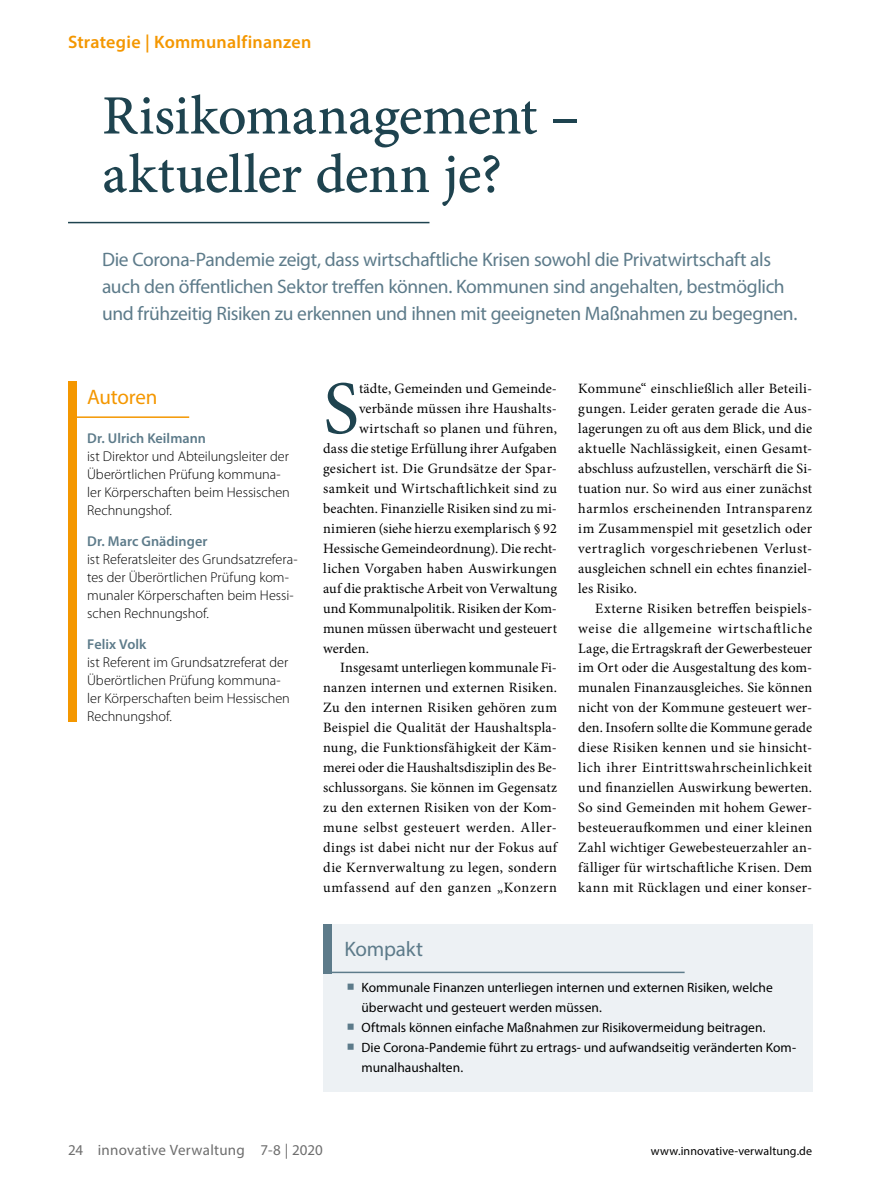
<style>
.page{position:relative;width:893px;height:1187px;background:#fff}
.page>*{position:absolute;margin:0;border:0;box-sizing:border-box;transform-origin:0 0}
.Para_x_Initial{font:75.6px "Minion Pro";color:#1e434f}
.Title_x{font:55.5px/58.5px "Minion Pro Medium Capt";letter-spacing:-.015em;color:#1e434f}
.Box_Heading_Auhtor{font:21px "Myriad Pro";letter-spacing:-.01em;color:#f49700}
.Box_Heading_2{font:21px "Myriad Pro";letter-spacing:-.01em;color:#5d7b8a}
.Trailer_x{font:19.5px/27px "Myriad Pro";letter-spacing:-.015em;color:#5d7b8a}
.Category_x{font:600 18px "Myriad Pro";letter-spacing:.015em;color:#f49700}
.NoXML_Fußzeile{font:15px "Myriad Pro";letter-spacing:.02em;color:#6e6e6e}
.NoXML_Pagina{font:15px "Myriad Pro";color:#6e6e6e}
.Para_Indent{font:14.25px/20px "Minion Pro";letter-spacing:.02em;color:#000;text-align:justify}
.Para_x_Initial-2{font:14.25px "Minion Pro";letter-spacing:.01em;color:#000}
.Para_Box_Author{font:300 14.25px/18px "Myriad Pro";letter-spacing:-.005em;color:#000}
.t1{font:13.5px/20px "Myriad Pro";letter-spacing:.005em;color:#000}
.NoXML_Fußzeile-2{font:12px "Myriad Pro";letter-spacing:.005em;color:#000}
.s1{font-weight:600;color:#5d7b8a}
.s2{font-family:"Minion Pro";font-size:21px;color:#5d7b8a}
</style>
<div class="page">
<hr style="left:68px;top:222px;width:361px;height:1px;background:#1e434f">
<hr style="left:74px;top:416px;width:115px;height:2px;background:#f49700">
<div style="left:68px;top:381px;width:9px;height:341px;background:#f49700"></div>
<div style="left:323px;top:923px;width:489px;height:168px;background:#edf1f4"></div>
<hr style="left:332px;top:971px;width:353px;height:2px;background:#5d7b8a">
<div style="left:323px;top:923px;width:9px;height:50px;background:#5d7b8a"></div>
<p class="Category_x" style="left:68px;top:30px;width:245px">Strategie | Kommunalfinanzen</p>
<p class="Title_x" style="left:102px;top:89px;width:479px">Risikomanagement – aktueller denn je?</p>
<p class="Trailer_x" style="left:102px;top:245px;width:697px">Die Corona-Pandemie zeigt, dass wirtschaftliche Krisen sowohl die Privatwirtschaft als auch den öffentlichen Sektor treffen können. Kommunen sind angehalten, bestmöglich und frühzeitig Risiken zu erkennen und ihnen mit geeigneten Maßnahmen zu begegnen.</p>
<p class="Box_Heading_Auhtor" style="left:87px;top:384px;width:72px">Autoren</p>
<p class="Para_Box_Author" style="left:87px;top:429px;width:204px"><span class="s1">Dr. Ulrich Keilmann<br></span>ist Direktor und Abteilungsleiter der<br>Überörtlichen Prüfung kommuna&shy;ler Körperschaften beim Hessischen<br>Rechnungshof.</p>
<p class="Para_Box_Author" style="left:87px;top:532px;width:212px"><span class="s1">Dr. Marc Gnädinger<br></span>ist Referatsleiter des Grundsatzrefera&shy;tes der Überörtlichen Prüfung kom&shy;munaler Körperschaften beim Hessi&shy;schen Rechnungshof.</p>
<p class="Para_Box_Author" style="left:87px;top:635px;width:204px"><span class="s1">Felix Volk<br></span>ist Referent im Grundsatzreferat der<br>Überörtlichen Prüfung kommuna&shy;ler Körperschaften beim Hessischen<br>Rechnungshof.</p>
<p class="Para_x_Initial" style="left:323px;top:358px;width:37px">S</p>
<p class="Para_x_Initial-2" style="left:359px;top:379px;width:200px">tädte, Gemeinden und Gemeinde-</p>
<p class="Para_x_Initial-2" style="left:359px;top:399px;width:200px">verbände müssen ihre Haushalts-</p>
<p class="Para_x_Initial-2" style="left:359px;top:419px;width:200px">wirtschaft so planen und führen,</p>
<p class="Para_x_Initial-2" style="left:323px;top:439px;width:235px">dass die stetige Erfüllung ihrer Aufgaben</p>
<p class="Para_x_Initial-2" style="left:323px;top:458px;width:235px">gesichert ist. Die Grundsätze der Spar-</p>
<p class="Para_x_Initial-2" style="left:323px;top:478px;width:235px">samkeit und Wirtschaftlichkeit sind zu</p>
<p class="Para_x_Initial-2" style="left:323px;top:498px;width:235px">beachten. Finanzielle Risiken sind zu mi-</p>
<p class="Para_x_Initial-2" style="left:323px;top:518px;width:235px">nimieren (siehe hierzu exemplarisch § 92</p>
<p class="Para_x_Initial-2" style="left:323px;top:538px;width:235px">Hessische Gemeindeordnung). Die recht-</p>
<p class="Para_x_Initial-2" style="left:323px;top:558px;width:235px">lichen Vorgaben haben Auswirkungen</p>
<p class="Para_x_Initial-2" style="left:323px;top:578px;width:235px">auf die praktische Arbeit von Verwaltung</p>
<p class="Para_x_Initial-2" style="left:323px;top:598px;width:235px">und Kommunalpolitik. Risiken der Kom-</p>
<p class="Para_x_Initial-2" style="left:323px;top:618px;width:235px">munen müssen überwacht und gesteuert</p>
<p class="Para_x_Initial-2" style="left:323px;top:638px;width:47px">werden.</p>
<p class="Para_Indent" style="left:323px;top:658px;width:235px;text-indent:17px">Insgesamt unterliegen kommunale Fi&shy;nanzen internen und externen Risiken.<br>Zu den internen Risiken gehören zum Beispiel die Qualität der Haushaltspla&shy;nung, die Funktionsfähigkeit der Käm&shy;merei oder die Haushaltsdisziplin des Be&shy;schlussorgans. Sie können im Gegensatz zu den externen Risiken von der Kom&shy;mune selbst gesteuert werden. Aller&shy;dings ist dabei nicht nur der Fokus auf die Kernverwaltung zu legen, sondern umfassend auf den ganzen „Konzern</p>
<p class="Para_Indent" style="left:578px;top:378px;width:235px">Kommune“ einschließlich aller Beteili&shy;gungen. Leider geraten gerade die Aus&shy;lagerungen zu oft aus dem Blick, und die aktuelle Nachlässigkeit, einen Gesamt&shy;abschluss aufzustellen, verschärft die Si&shy;tuation nur. So wird aus einer zunächst harmlos erscheinenden Intransparenz im Zusammenspiel mit gesetzlich oder vertraglich vorgeschriebenen Verlust&shy;ausgleichen schnell ein echtes finanziel&shy;les Risiko.</p>
<p class="Para_Indent" style="left:578px;top:598px;width:235px;text-indent:17px">Externe Risiken betreffen beispiels&shy;weise die allgemeine wirtschaftliche Lage, die Ertragskraft der Gewerbesteuer im Ort oder die Ausgestaltung des kom&shy;munalen Finanzausgleiches. Sie können nicht von der Kommune gesteuert wer&shy;den. Insofern sollte die Kommune gerade diese Risiken kennen und sie hinsicht&shy;lich ihrer Eintrittswahrscheinlichkeit und finanziellen Auswirkung bewerten.<br>So sind Gemeinden mit hohem Gewer&shy;besteueraufkommen und einer kleinen Zahl wichtiger Gewebesteuerzahler an&shy;fälliger für wirtschaftliche Krisen. Dem kann mit Rücklagen und einer konser-</p>
<p class="Box_Heading_2" style="left:344px;top:936px;width:80px">Kompakt</p>
<p class="t1" style="left:361px;top:977px;width:413px;text-indent:-15px"><span class="s2">■</span> Kommunale Finanzen unterliegen internen und externen Risiken, welche überwacht und gesteuert werden müssen.</p>
<p class="t1" style="left:347px;top:1016px;width:420px"><span class="s2">■</span> Oftmals können einfache Maßnahmen zur Risikovermeidung beitragen.</p>
<p class="t1" style="left:361px;top:1036px;width:436px;text-indent:-15px"><span class="s2">■</span> Die Corona-Pandemie führt zu ertrags- und aufwandseitig veränderten Kom&shy;munalhaushalten.</p>
<p class="NoXML_Pagina" style="left:68px;top:1140px;width:17px">24</p>
<p class="NoXML_Fußzeile" style="left:98px;top:1140px;width:227px">innovative Verwaltung 7-8 | 2020</p>
<p class="NoXML_Fußzeile-2" style="left:651px;top:1143px;width:163px">www.innovative-verwaltung.de</p>
</div>
